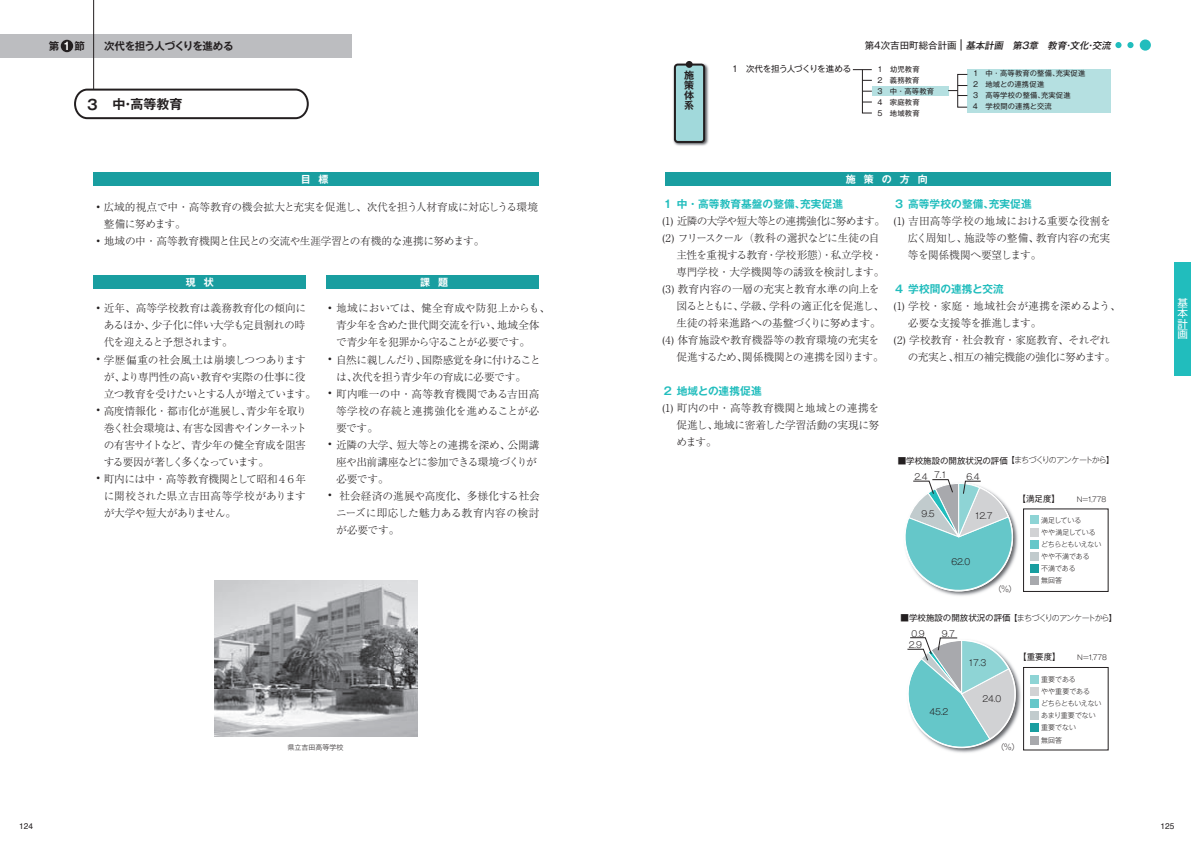
<style>
.page{position:relative;width:1191px;height:842px;background:#fff}
.page>*{position:absolute;margin:0;border:0;box-sizing:border-box;transform-origin:0 0}
.t1{font:700 13px "Gothic MB101 Pr 5 De";color:#231f20}
.t2{font:300 10.7px/17px "Ryumin Pr 5";letter-spacing:-.03em;color:#231f20}
.t3{font:300 10.7px "Ryumin Pr 5";letter-spacing:-.05em;color:#231f20}
.t4{font:700 10.7px "Gothic MB101 Pr 5 De";letter-spacing:.005em;color:#21bdbd}
.t5{font:300 10.7px "Ryumin Pr 5";letter-spacing:-.06em;color:#231f20}
.t6{font:300 10.7px "Ryumin Pr 5";letter-spacing:-.005em;color:#231f20}
.t7{font:300 10.7px "Ryumin Pr 5";letter-spacing:.01em;color:#231f20}
.t8{font:300 10.7px "Ryumin Pr 5";letter-spacing:.015em;color:#231f20}
.t9{font:300 10.7px "Ryumin Pr 5";color:#231f20}
.t10{font:300 10.7px "Ryumin Pr 5";letter-spacing:-.075em;color:#231f20}
.t11{font:300 10.7px "Ryumin Pr 5";letter-spacing:-.07em;color:#231f20}
.t12{font:300 10.7px "Ryumin Pr 5";letter-spacing:.02em;color:#231f20}
.t13{font:300 10.7px "Ryumin Pr 5";letter-spacing:-.055em;color:#231f20}
.t14{font:700 10.5px "Gothic MB101 Pr 5 De";letter-spacing:-.035em;color:#231f20}
.t15{font:10.5px/10.5px "Shin Go Pr 5";color:#fff;text-align:justify}
.t16{font:700 10px "Gothic MB101 Pr 5 De";letter-spacing:.8em;color:#fff}
.t17{font:700 10px/10px "Gothic MB101 Pr 5 De";color:#231f20;text-align:justify}
.t18{font:italic 500 9.4px "Gothic MB101 Pr 5";color:#231f20}
.t19{font:300 8.5px "Gothic MB101 Pr 5";letter-spacing:-.03em;color:#231f20}
.t20{font:8.5px "Gothic MB101 Pr 5";letter-spacing:-.04em;color:#231f20}
.t21{font:8.5px "Gothic MB101 Pr 5";letter-spacing:-.02em;color:#231f20}
.t22{font:8.3px "Helvetica";color:#231f20}
.t23{font:300 8px "Gothic MB101 Pr 5";letter-spacing:-.115em;color:#231f20}
.t24{font:7.3px/11px "Gothic MB101 Pr 5";letter-spacing:.02em;color:#231f20}
.t25{font:300 7px/12.1px "Gothic MB101 Pr 5";letter-spacing:-.01em;color:#231f20}
.t26{font:3px "Gothic MB101 Pr 5";color:#231f20}
.s1{color:#fff}
.s2{font-size:14px}
.s3{font-weight:400;font-style:normal;font-size:9.5px}
.s4{font-weight:400;font-size:8.5px}
</style>
<div class="page">
<div style="left:0;top:34px;width:351px;height:24px;background:#bcbdc0"></div>
<div style="left:93px;top:172px;width:445px;height:14px;background:#199ea0"></div>
<div style="left:93px;top:275px;width:212px;height:14px;background:#199ea0"></div>
<div style="left:327px;top:275px;width:212px;height:14px;background:#199ea0"></div>
<hr style="left:93px;top:0;width:1px;height:89px;background:#231f20">
<svg style="left:74px;top:89px;width:235px;height:30px"></svg>
<div style="left:61px;top:40px;width:12px;height:12px;background:#231f20;border-radius:50%"></div>
<div style="left:665px;top:172px;width:445px;height:14px;background:#199ea0"></div>
<img style="left:673px;top:61px;width:36px;height:85px">
<div style="left:675px;top:65px;width:29px;height:77px;background:#a1d9db;border-radius:3px"></div>
<div style="left:674px;top:64px;width:31px;height:79px;border:2px solid #231f20;border-radius:3px"></div>
<div style="left:686px;top:61px;width:6px;height:7px;background:#231f20;border-radius:50%"></div>
<div style="left:872px;top:86px;width:76px;height:9px;background:#b5e0e1"></div>
<div style="left:967px;top:69px;width:143px;height:43px;background:#b5e0e1"></div>
<svg style="left:948px;top:85px;width:17px;height:11px"></svg>
<img style="left:215px;top:581px;width:202px;height:155px">
<svg style="left:905px;top:479px;width:113px;height:117px"></svg>
<div style="left:1023px;top:509px;width:85px;height:83px;border:1px solid #231f20"></div>
<div style="left:1030px;top:516px;width:8px;height:8px;background:#8ed4d5"></div>
<div style="left:1030px;top:528px;width:8px;height:8px;background:#d1d2d4"></div>
<div style="left:1030px;top:540px;width:8px;height:8px;background:#65c7c9"></div>
<div style="left:1030px;top:552px;width:8px;height:8px;background:#c1cbcd"></div>
<div style="left:1030px;top:565px;width:8px;height:8px;background:#199ea0"></div>
<div style="left:1030px;top:577px;width:8px;height:8px;background:#a8a9ad"></div>
<div style="left:1023px;top:667px;width:85px;height:83px;border:1px solid #231f20"></div>
<div style="left:1030px;top:675px;width:8px;height:8px;background:#8ed4d5"></div>
<div style="left:1030px;top:687px;width:8px;height:8px;background:#d1d2d4"></div>
<div style="left:1030px;top:699px;width:8px;height:8px;background:#65c7c9"></div>
<div style="left:1030px;top:712px;width:8px;height:8px;background:#c1cbcd"></div>
<div style="left:1030px;top:724px;width:8px;height:8px;background:#199ea0"></div>
<div style="left:1030px;top:736px;width:8px;height:8px;background:#a8a9ad"></div>
<svg style="left:907px;top:637px;width:114px;height:116px"></svg>
<svg style="left:961px;top:39px;width:1px;height:12px"></svg>
<svg style="left:1127px;top:42px;width:6px;height:6px"></svg>
<svg style="left:1115px;top:42px;width:6px;height:6px"></svg>
<div style="left:1139px;top:39px;width:11px;height:12px;background:#21bdbd;border-radius:50%"></div>
<svg style="left:853px;top:69px;width:19px;height:44px"></svg>
<div style="left:957px;top:74px;width:10px;height:33px;border:1px solid #231f20"></div>
<div style="left:1174px;top:262px;width:17px;height:113px;background:#21bdbd"></div>
<p class="t14" style="left:49px;top:37px;width:37px">第 <span class="s1">1</span> 節</p>
<p class="t14" style="left:104px;top:37px;width:131px">次代を担う人づくりを進める</p>
<p class="t1" style="left:87px;top:93px;width:97px"><span class="s2">3</span> 中・高等教育</p>
<p class="t16" style="left:301px;top:171px;width:29px">目 標</p>
<p class="t2" style="left:104px;top:197px;width:436px">広域的視点で中・高等教育の機会拡大と充実を促進し、次代を担う人材育成に対応しうる環境整備に努めます。<br>地域の中・高等教育機関と住民との交流や生涯学習との有機的な連携に努めます。</p>
<p class="t26" style="left:97px;top:204px;width:4px">●</p>
<p class="t26" style="left:97px;top:238px;width:4px">●</p>
<p class="t16" style="left:186px;top:274px;width:29px">現 状</p>
<p class="t2" style="left:104px;top:299px;width:214px">近年、高等学校教育は義務教育化の傾向にあるほか、少子化に伴い大学も定員割れの時代を迎えると予想されます。<br>学歴偏重の社会風土は崩壊しつつありますが、より専門性の高い教育や実際の仕事に役立つ教育を受けたいとする人が増えています。高度情報化・都市化が進展し、青少年を取り巻く社会環境は、有害な図書やインターネットの有害サイトなど、青少年の健全育成を阻害する要因が著しく多くなっています。<br>町内には中・高等教育機関として昭和４６年に開校された県立吉田高等学校がありますが大学や短大がありません。</p>
<p class="t26" style="left:97px;top:306px;width:4px">●</p>
<p class="t26" style="left:97px;top:357px;width:4px">●</p>
<p class="t26" style="left:97px;top:408px;width:4px">●</p>
<p class="t26" style="left:97px;top:476px;width:4px">●</p>
<p class="t16" style="left:420px;top:274px;width:29px">課 題</p>
<p class="t7" style="left:336px;top:300px;width:216px">地域においては、健全育成や防犯上からも、</p>
<p class="t2" style="left:336px;top:316px;width:205px">青少年を含めた世代間交流を行い、地域全体</p>
<p class="t3" style="left:336px;top:334px;width:196px">で青少年を犯罪から守ることが必要です。</p>
<p class="t10" style="left:336px;top:351px;width:206px">自然に親しんだり、国際感覚を身に付けること</p>
<p class="t3" style="left:336px;top:368px;width:192px">は、次代を担う青少年の育成に必要です。</p>
<p class="t8" style="left:336px;top:385px;width:205px">町内唯一の中・高等教育機関である吉田高</p>
<p class="t8" style="left:336px;top:402px;width:205px">等学校の存続と連携強化を進めることが必</p>
<p class="t2" style="left:336px;top:418px;width:44px">要です。</p>
<p class="t2" style="left:336px;top:435px;width:205px">近隣の大学、短大等との連携を深め、公開講</p>
<p class="t3" style="left:336px;top:453px;width:202px">座や出前講座などに参加できる環境づくりが</p>
<p class="t2" style="left:336px;top:469px;width:54px">必要です。</p>
<p class="t2" style="left:339px;top:486px;width:202px">社会経済の進展や高度化、多様化する社会</p>
<p class="t12" style="left:336px;top:504px;width:205px">ニーズに即応した魅力ある教育内容の検討</p>
<p class="t2" style="left:336px;top:520px;width:65px">が必要です。</p>
<p class="t26" style="left:328px;top:306px;width:4px">●</p>
<p class="t26" style="left:328px;top:357px;width:4px">●</p>
<p class="t26" style="left:328px;top:391px;width:4px">●</p>
<p class="t26" style="left:328px;top:442px;width:4px">●</p>
<p class="t26" style="left:328px;top:493px;width:4px">●</p>
<p class="t25" style="left:287px;top:741px;width:57px">県立吉田高等学校</p>
<p class="t18" style="left:864px;top:37px;width:250px"><span class="s3">第 4 次吉田町総合計画</span> 基本計画　第3章　教育・文化・交流</p>
<p class="t20" style="left:731px;top:62px;width:122px">１ 次代を担う人づくりを進める</p>
<p class="t17" style="left:684px;top:70px;width:11px">施策体系</p>
<p class="t24" style="left:876px;top:63px;width:59px">１ 幼児教育<br>2　義務教育<br>3　中・高等教育<br>4　家庭教育<br>5　地域教育</p>
<p class="t24" style="left:972px;top:68px;width:115px">１ 中・高等教育の整備、充実促進<br>2　地域との連携促進<br>3　高等学校の整備、充実促進<br>4　学校間の連携と交流</p>
<p class="t16" style="left:846px;top:171px;width:83px">施策の方向</p>
<p class="t4" style="left:662px;top:195px;width:182px">１ 中・高等教育基盤の整備、充実促進</p>
<p class="t5" style="left:662px;top:213px;width:224px">(1) 近隣の大学や短大等との連携強化に努めます。</p>
<p class="t3" style="left:662px;top:230px;width:219px">(2) フリースクール（教科の選択などに生徒の自</p>
<p class="t2" style="left:676px;top:246px;width:208px">主性を重視する教育・学校形態）・私立学校・</p>
<p class="t2" style="left:676px;top:263px;width:210px">専門学校・大学機関等の誘致を検討します。</p>
<p class="t9" style="left:662px;top:281px;width:219px">(3) 教育内容の一層の充実と教育水準の向上を</p>
<p class="t5" style="left:676px;top:298px;width:209px">図るとともに、学級、学科の適正化を促進し、</p>
<p class="t2" style="left:676px;top:314px;width:206px">生徒の将来進路への基盤づくりに努めます。</p>
<p class="t6" style="left:662px;top:332px;width:218px">(4) 体育施設や教育機器等の教育環境の充実を</p>
<p class="t11" style="left:676px;top:349px;width:209px">促進するため、関係機関との連携を図ります。</p>
<p class="t4" style="left:662px;top:382px;width:101px">２地域との連携促進</p>
<p class="t2" style="left:676px;top:399px;width:204px;text-align:justify;text-indent:-14px">(1) 町内の中・高等教育機関と地域との連携を促進し、地域に密着した学習活動の実現に努めます。</p>
<p class="t4" style="left:894px;top:195px;width:139px">３高等学校の整備、充実促進</p>
<p class="t2" style="left:908px;top:212px;width:204px;text-align:justify;text-indent:-14px">(1) 吉田高等学校の地域における重要な役割を広く周知し、施設等の整備、教育内容の充実等を関係機関へ要望します。</p>
<p class="t4" style="left:894px;top:280px;width:112px">４学校間の連携と交流</p>
<p class="t7" style="left:894px;top:298px;width:228px">(1) 学校・家庭・地域社会が連携を深めるよう、</p>
<p class="t13" style="left:908px;top:315px;width:135px">必要な支援等を推進します。</p>
<p class="t6" style="left:894px;top:332px;width:218px">(2) 学校教育・社会教育・家庭教育、それぞれ</p>
<p class="t3" style="left:908px;top:349px;width:209px">の充実と、相互の補完機能の強化に努めます。</p>
<p class="t23" style="left:897px;top:454px;width:218px"><span class="s4">■学校施設の開放状況の評価</span> 【まちづくりのアンケートから】</p>
<p class="t21" style="left:1017px;top:492px;width:44px">【満足度】</p>
<p class="t19" style="left:934px;top:468px;width:14px">7.1</p>
<p class="t19" style="left:914px;top:469px;width:15px">2.4</p>
<p class="t19" style="left:966px;top:470px;width:15px">6.4</p>
<p class="t19" style="left:974px;top:509px;width:20px">12.7</p>
<p class="t25" style="left:1076px;top:493px;width:31px">N=1,778</p>
<p class="t19" style="left:921px;top:506px;width:15px">9.5</p>
<p class="t25" style="left:1041px;top:513px;width:62px">満足している<br>やや満足しているどちらともいえないやや不満である<br>不満である<br>無回答</p>
<p class="t19" style="left:951px;top:555px;width:20px">62.0</p>
<p class="t23" style="left:993px;top:582px;width:24px">（％）</p>
<p class="t23" style="left:900px;top:611px;width:218px"><span class="s4">■学校施設の開放状況の評価</span> 【まちづくりのアンケートから】</p>
<p class="t19" style="left:908px;top:637px;width:15px">2.9</p>
<p class="t19" style="left:911px;top:626px;width:15px">0.9</p>
<p class="t19" style="left:942px;top:626px;width:15px">9.7</p>
<p class="t19" style="left:929px;top:704px;width:20px">45.2</p>
<p class="t19" style="left:968px;top:656px;width:20px">17.3</p>
<p class="t19" style="left:982px;top:692px;width:20px">24.0</p>
<p class="t23" style="left:996px;top:740px;width:24px">（％）</p>
<p class="t21" style="left:1018px;top:650px;width:44px">【重要度】</p>
<p class="t25" style="left:1077px;top:651px;width:31px">N=1,778</p>
<p class="t25" style="left:1041px;top:673px;width:62px">重要である<br>やや重要である<br>どちらともいえないあまり重要でない重要でない<br>無回答</p>
<p class="t15" style="left:1177px;top:297px;width:12px">基本計画</p>
<p class="t22" style="left:19px;top:819px;width:15px">124</p>
<p class="t22" style="left:1160px;top:819px;width:15px">125</p>
</div>
